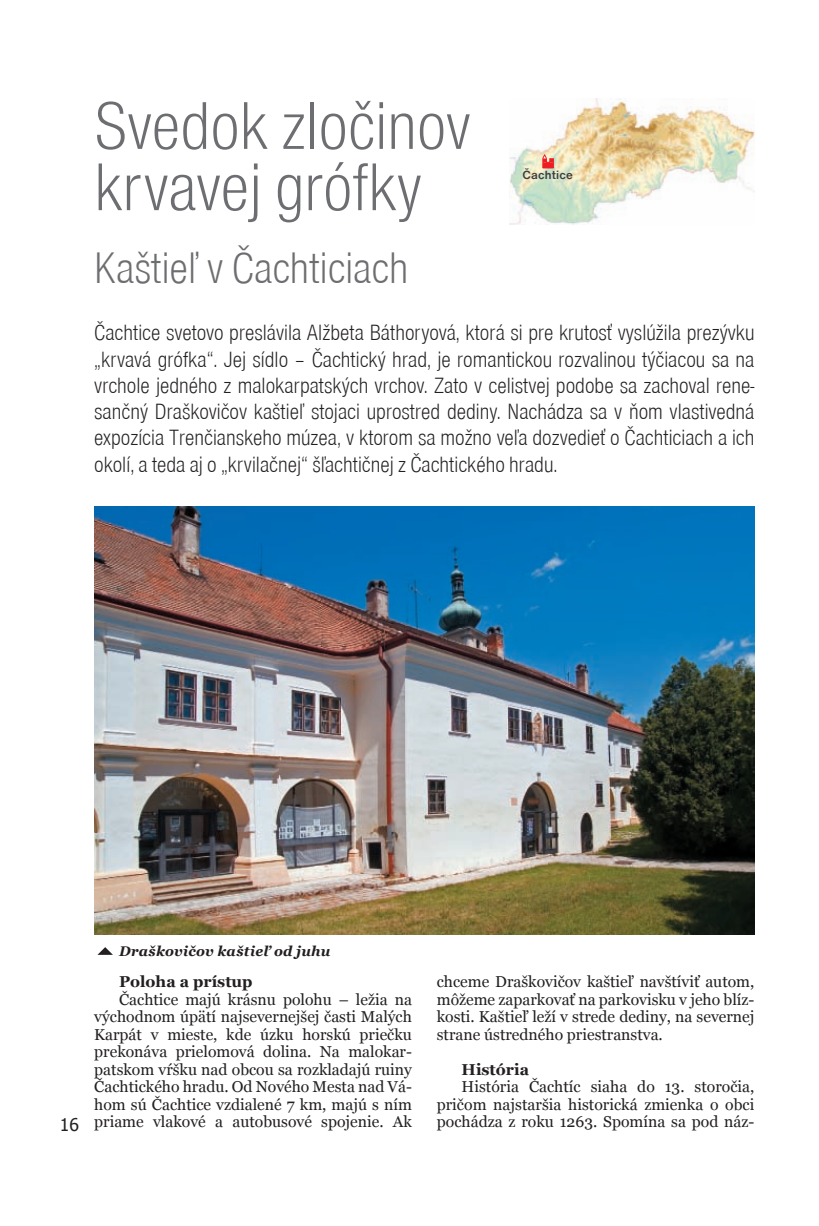
<style>
.page{position:relative;width:819px;height:1226px;background:#fff}
.page>*{position:absolute;margin:0;border:0;box-sizing:border-box;transform-origin:0 0}
.t1{font:300 condensed 70px/61.2px "Nimbus Sans DEE";color:#6d6e71}
.t2{font:300 condensed 45.5px "Nimbus Sans DEE";color:#6d6e71}
.t3{font:300 condensed 22.75px/26.2px "Nimbus Sans DEE";color:#231f20;text-align:justify}
.t4{font:17.5px "Tahoma";color:#231f20}
.t5{font:15.75px/17.5px "Georgia";color:#231f20;text-align:justify}
.t6{font:700 15.75px "Georgia";color:#231f20}
.t7{font:italic 700 14px "Georgia";letter-spacing:.015em;color:#231f20}
.t8{font:700 12.25px "Nimbus Sans DEE";letter-spacing:.025em;color:#3e3e3f}
</style>
<div class="page">
<img style="left:94px;top:506px;width:660px;height:428px">
<svg style="left:97px;top:947px;width:16px;height:8px"></svg>
<img style="left:509px;top:99px;width:245px;height:126px">
<svg style="left:542px;top:154px;width:12px;height:15px"></svg>
<h1 class="t1" style="left:94px;top:96px;width:378px">Svedok zločinov krvavej grófky</h1>
<h2 class="t2" style="left:94px;top:242px;width:316px">Kaštieľ v Čachticiach</h2>
<p class="t3" style="left:94px;top:320px;width:661px">Čachtice svetovo preslávila Alžbeta Báthoryová, ktorá si pre krutosť vyslúžila prezývku „krvavá grófka“. Jej sídlo – Čachtický hrad, je romantickou rozvalinou týčiacou sa na vrchole jedného z malokarpatských vrchov. Zato v celistvej podobe sa zachoval rene&shy;sančný Draškovičov kaštieľ stojaci uprostred dediny. Nachádza sa v ňom vlastivedná expozícia Trenčianskeho múzea, v ktorom sa možno veľa dozvedieť o Čachticiach a ich okolí, a teda aj o „krvilačnej“ šľachtičnej z Čachtického hradu.</p>
<p class="t8" style="left:522px;top:168px;width:52px">Čachtice</p>
<p class="t4" style="left:60px;top:1113px;width:21px">16</p>
<p class="t7" style="left:119px;top:942px;width:213px">Draškovičov kaštieľ od juhu</p>
<p class="t6" style="left:119px;top:972px;width:135px">Poloha a prístup</p>
<p class="t5" style="left:94px;top:990px;width:319px;text-indent:25px">Čachtice majú krásnu polohu – ležia na východnom úpätí najsevernejšej časti Malých Karpát v mieste, kde úzku horskú priečku prekonáva prielomová dolina. Na malokar&shy;patskom vŕšku nad obcou sa rozkladajú ruiny Čachtického hradu. Od Nového Mesta nad Vá&shy;hom sú Čachtice vzdialené 7 km, majú s ním priame vlakové a autobusové spojenie. Ak</p>
<p class="t5" style="left:437px;top:972px;width:319px">chceme Draškovičov kaštieľ navštíviť autom, môžeme zaparkovať na parkovisku v jeho blíz&shy;kosti. Kaštieľ leží v strede dediny, na severnej strane ústredného priestranstva.</p>
<p class="t6" style="left:461px;top:1060px;width:69px">História</p>
<p class="t5" style="left:437px;top:1077px;width:319px;text-indent:25px">História Čachtíc siaha do 13. storočia, pričom najstaršia historická zmienka o obci pochádza z roku 1263. Spomína sa pod náz-</p>
</div>
